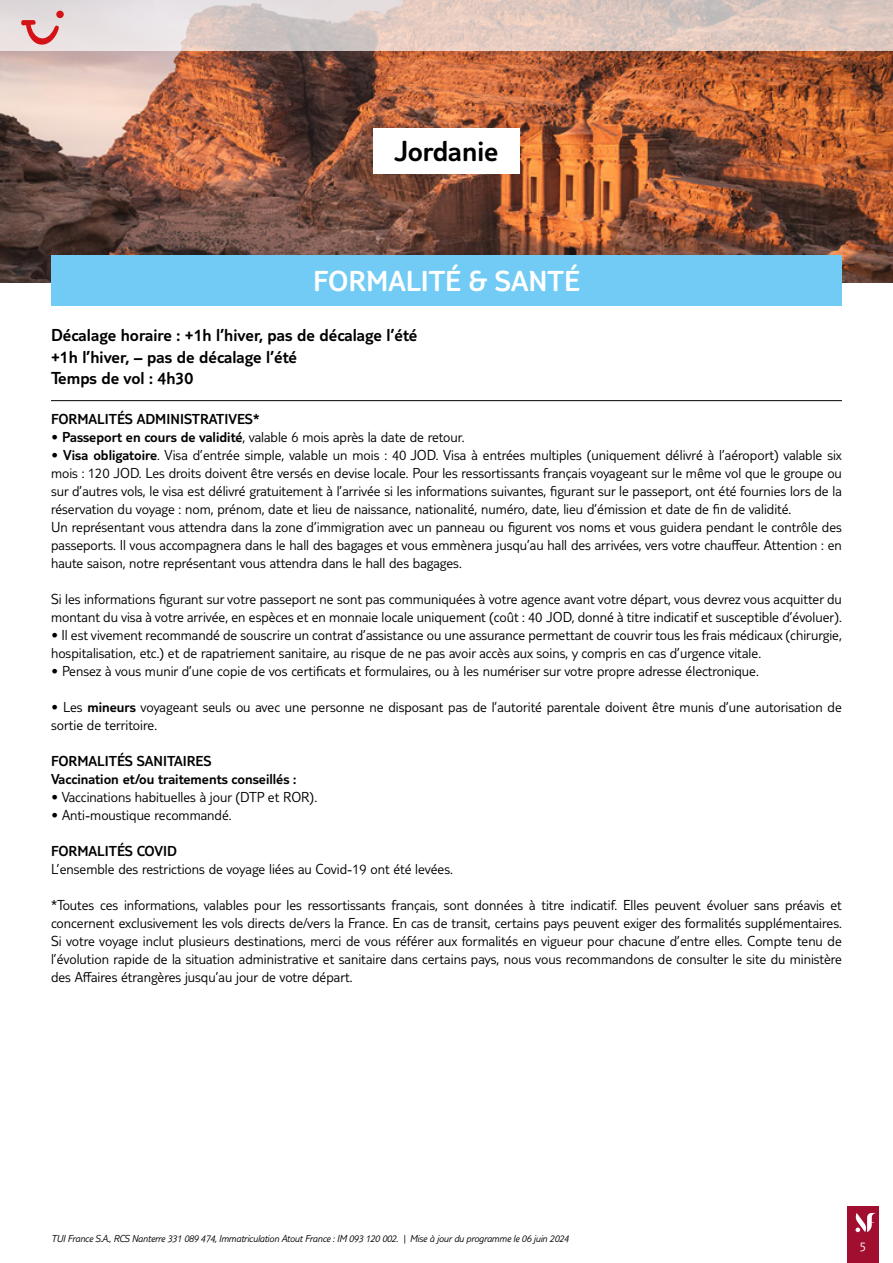
<style>
.page{position:relative;width:893px;height:1263px;background:#fff}
.page>*{position:absolute;margin:0;border:0;box-sizing:border-box;transform-origin:0 0}
.t1{font:300 30px "TUI Type";color:#fff}
.t2{font:300 30px "TUI Type";color:#000}
.t3{font:300 18px/21.6px "TUI Type";color:#000}
.t4{font:300 15px/18px "TUI Type";color:#000}
.t5{font:300 15px/18px "TUI Type";color:#000}
.t6{font:300 13.5px "TUI Type";color:#fff}
.t7{font:italic 300 10.5px "TUI Type";letter-spacing:-.02em;color:#000}
.s1{font-style:inherit}
</style>
<div class="page">
<div style="left:847px;top:1206px;width:32px;height:57px;background:#a10e2f"></div>
<svg style="left:855px;top:1213px;width:21px;height:19px"></svg>
<img style="left:0;top:51px;width:893px;height:232px">
<svg style="left:0;top:0;width:893px;height:51px;background:#decdc8"></svg>
<div style="left:373px;top:128px;width:147px;height:46px;background:#fff"></div>
<hr style="left:51px;top:400px;width:791px;height:1px;background:#000">
<div style="left:51px;top:255px;width:791px;height:51px;background:#71cbf4"></div>
<svg style="left:21px;top:20px;width:38px;height:31px"></svg>
<div style="left:56px;top:11px;width:8px;height:7px;background:#d51317;border-radius:50%"></div>
<h1 class="t2" style="left:394px;top:134px;width:106px">Jordanie</h1>
<h1 class="t1" style="left:313px;top:263px;width:268px">FORMALITÉ &amp; SANTÉ</h1>
<p class="t3" style="left:51px;top:324px;width:368px">Décalage horaire : +1h l’hiver, pas de décalage l’été +1h l’hiver, – pas de décalage l’été<br>Temps de vol : 4h30</p>
<p class="t5" style="left:51px;top:409px;width:210px">FORMALITÉS ADMINISTRATIVES*</p>
<p class="t4" style="left:51px;top:427px;width:415px">• <span class="s1">Passeport en cours de validité</span>, valable 6 mois après la date de retour.</p>
<p class="t4" style="left:51px;top:445px;width:792px">• <span class="s1">Visa obligatoire</span>. Visa d’entrée simple, valable un mois : 40 JOD. Visa à entrées multiples (uniquement délivré à l’aéroport) valable six mois : 120 JOD. Les droits doivent être versés en devise locale. Pour les ressortissants français voyageant sur le même vol que le groupe ou sur d’autres vols, le visa est délivré gratuitement à l’arrivée si les informations suivantes, figurant sur le passeport, ont été fournies lors de la réservation du voyage : nom, prénom, date et lieu de naissance, nationalité, numéro, date, lieu d’émission et date de fin de validité.<br>Un représentant vous attendra dans la zone d’immigration avec un panneau ou figurent vos noms et vous guidera pendant le contrôle des passeports. Il vous accompagnera dans le hall des bagages et vous emmènera jusqu’au hall des arrivées, vers votre chauffeur. Attention : en haute saison, notre représentant vous attendra dans le hall des bagages.</p>
<p class="t4" style="left:51px;top:589px;width:792px">Si les informations figurant sur votre passeport ne sont pas communiquées à votre agence avant votre départ, vous devrez vous acquitter du montant du visa à votre arrivée, en espèces et en monnaie locale uniquement (coût : 40 JOD, donné à titre indicatif et susceptible d’évoluer).</p>
<p class="t4" style="left:51px;top:625px;width:792px">• Il est vivement recommandé de souscrire un contrat d’assistance ou une assurance permettant de couvrir tous les frais médicaux (chirurgie, hospitalisation, etc.) et de rapatriement sanitaire, au risque de ne pas avoir accès aux soins, y compris en cas d’urgence vitale.</p>
<p class="t4" style="left:51px;top:661px;width:709px">• Pensez à vous munir d’une copie de vos certificats et formulaires, ou à les numériser sur votre propre adresse électronique.</p>
<p class="t4" style="left:51px;top:697px;width:792px">• Les <span class="s1">mineurs</span> voyageant seuls ou avec une personne ne disposant pas de l’autorité parentale doivent être munis d’une autorisation de sortie de territoire.</p>
<p class="t5" style="left:51px;top:751px;width:247px">FORMALITÉS SANITAIRES<br>Vaccination et/ou traitements conseillés :</p>
<p class="t4" style="left:51px;top:787px;width:268px">• Vaccinations habituelles à jour (DTP et ROR).</p>
<p class="t4" style="left:51px;top:805px;width:182px">• Anti-moustique recommandé.</p>
<p class="t5" style="left:51px;top:841px;width:128px">FORMALITÉS COVID</p>
<p class="t4" style="left:51px;top:859px;width:403px">L’ensemble des restrictions de voyage liées au Covid-19 ont été levées.</p>
<p class="t4" style="left:51px;top:895px;width:792px;text-align:justify">*Toutes ces informations, valables pour les ressortissants français, sont données à titre indicatif. Elles peuvent évoluer sans préavis et concernent exclusivement les vols directs de/vers la France. En cas de transit, certains pays peuvent exiger des formalités supplémentaires.<br>Si votre voyage inclut plusieurs destinations, merci de vous référer aux formalités en vigueur pour chacune d’entre elles. Compte tenu de l’évolution rapide de la situation administrative et sanitaire dans certains pays, nous vous recommandons de consulter le site du ministère des Affaires étrangères jusqu’au jour de votre départ.</p>
<p class="t7" style="left:51px;top:1232px;width:519px">TUI France S.A., RCS Nanterre 331 089 474, Immatriculation Atout France : IM 093 120 002. | Mise à jour du programme le 06 juin 2024</p>
<p class="t6" style="left:860px;top:1239px;width:8px">5</p>
</div>
